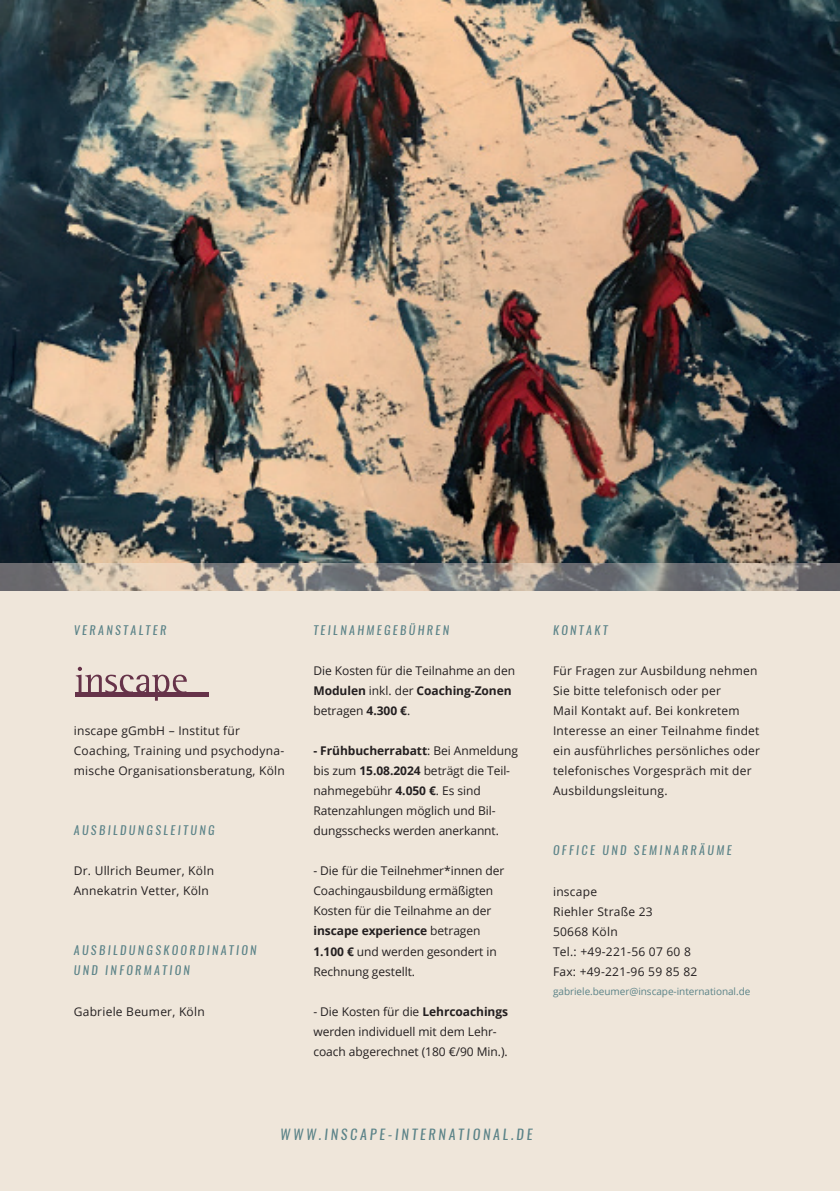
<style>
.page{position:relative;width:840px;height:1191px;background:#fff}
.page>*{position:absolute;margin:0;border:0;box-sizing:border-box;transform-origin:0 0}
.t1{font:italic 14px "Oswald";letter-spacing:.2em;color:#5b8388}
.t2{font:12px/20px "Open Sans";letter-spacing:-.005em;color:#231f20}
.t3{font:12px/20px "Open Sans";letter-spacing:.02em;color:#231f20}
.t4{font:italic 12px/20px "Oswald";letter-spacing:.2em;color:#5b8388}
.t5{font:10px "Open Sans";letter-spacing:-.005em;color:#5b8388}
.s1{font-weight:700}
</style>
<div class="page">
<img style="left:0;top:0;width:839px;height:591px">
<div style="left:0;top:591px;width:839px;height:600px;background:#efe6da"></div>
<svg style="left:76px;top:667px;width:111px;height:33px"></svg>
<hr style="left:75px;top:692px;width:134px;height:4px;background:#663349">
<p class="t4" style="left:74px;top:620px;width:94px">VERANSTALTER</p>
<p class="t3" style="left:74px;top:720px;width:212px">inscape gGmbH – Institut für<br>Coaching, Training und psychodyna&shy;mische Organisationsberatung, Köln</p>
<p class="t4" style="left:74px;top:820px;width:142px">AUSBILDUNGSLEITUNG</p>
<p class="t3" style="left:74px;top:860px;width:142px">Dr. Ullrich Beumer, Köln<br>Annekatrin Vetter, Köln</p>
<p class="t4" style="left:74px;top:940px;width:184px">AUSBILDUNGSKOORDINATION<br>UND INFORMATION</p>
<p class="t3" style="left:74px;top:1000px;width:132px">Gabriele Beumer, Köln</p>
<p class="t4" style="left:313px;top:620px;width:137px">TEILNAHMEGEBÜHREN</p>
<p class="t2" style="left:313px;top:660px;width:203px">Die Kosten für die Teilnahme an den<br><span class="s1">Modulen</span> inkl. der <span class="s1">Coaching-Zonen </span>betragen <span class="s1">4.300 €</span>.</p>
<p class="t2" style="left:313px;top:740px;width:206px"><span class="s1">- Frühbucherrabatt</span>: Bei Anmeldung bis zum <span class="s1">15.08.2024</span> beträgt die Teil&shy;nahmegebühr <span class="s1">4.050 €</span>. Es sind Ratenzahlungen möglich und Bil&shy;dungsschecks werden anerkannt.</p>
<p class="t2" style="left:313px;top:860px;width:192px">- Die für die Teilnehmer*innen der<br>Coachingausbildung ermäßigten<br>Kosten für die Teilnahme an der <span class="s1">inscape experience</span> betragen<br><span class="s1">1.100 €</span> und werden gesondert in<br>Rechnung gestellt.</p>
<p class="t2" style="left:313px;top:1000px;width:196px">- Die Kosten für die <span class="s1">Lehrcoachings </span>werden individuell mit dem Lehr&shy;coach abgerechnet (180 €/90 Min.).</p>
<p class="t4" style="left:552px;top:620px;width:56px">KONTAKT</p>
<p class="t3" style="left:552px;top:660px;width:208px">Für Fragen zur Ausbildung nehmen<br>Sie bitte telefonisch oder per<br>Mail Kontakt auf. Bei konkretem<br>Interesse an einer Teilnahme findet ein ausführliches persönliches oder telefonisches Vorgespräch mit der<br>Ausbildungsleitung.</p>
<p class="t4" style="left:552px;top:840px;width:180px">OFFICE UND SEMINARRÄUME</p>
<p class="t3" style="left:552px;top:881px;width:146px">inscape<br>Riehler Straße 23<br>50668 Köln<br>Tel.: +49-221-56 07 60 8<br>Fax: +49-221-96 59 85 82</p>
<p class="t5" style="left:552px;top:985px;width:199px">gabriele.beumer@inscape-international.de</p>
<p class="t1" style="left:280px;top:1125px;width:254px">WWW.INSCAPE-INTERNATIONAL.DE</p>
</div>
